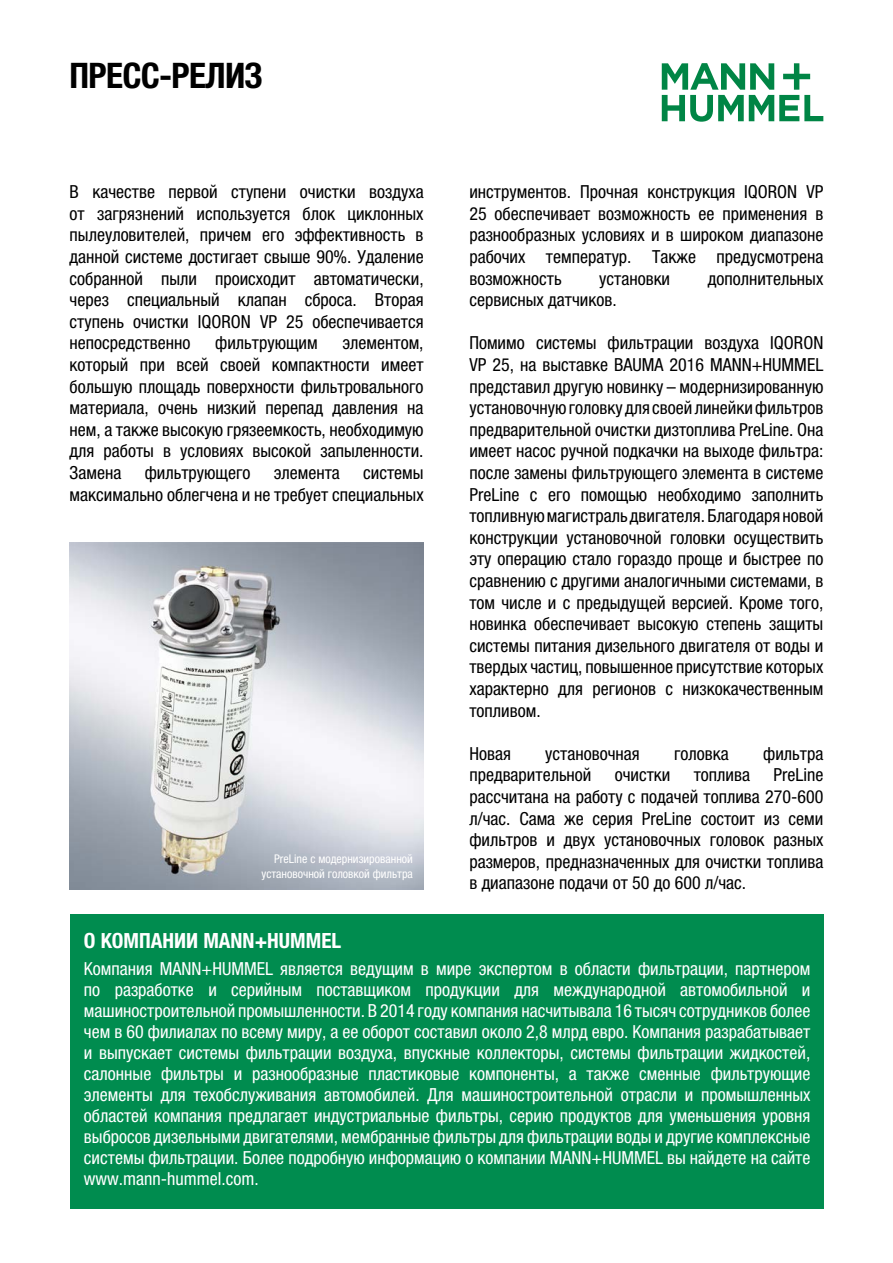
<style>
.page{position:relative;width:893px;height:1263px;background:#fff}
.page>*{position:absolute;margin:0;border:0;box-sizing:border-box;transform-origin:0 0}
.t1{font:700 condensed 35.4px "Helvetica Neue LTW1 G";letter-spacing:-.02em;color:#000}
.t2{font:700 condensed 21px "Helvetica Neue LTW1 G";color:#fff}
.t3{font:condensed 18px/21.6px "Helvetica Neue LTW1 G";color:#000;text-align:justify}
.t4{font:condensed 18px/21px "Helvetica Neue LTW1 G";color:#fff;text-align:justify}
.t5{font:condensed 12px/14.4px "Helvetica Neue LTW1 G";color:#fff;text-align:right}
</style>
<div class="page">
<div style="left:70px;top:914px;width:754px;height:295px;background:#008c4f"></div>
<svg style="left:662px;top:63px;width:161px;height:59px"></svg>
<img style="left:70px;top:542px;width:354px;height:347px">
<h1 class="t1" style="left:70px;top:55px;width:195px">ПРЕСС-РЕЛИЗ</h1>
<p class="t3" style="left:70px;top:181px;width:356px">В качестве первой ступени очистки воздуха от загрязнений используется блок циклонных пылеуловителей, причем его эффективность в данной системе достигает свыше 90%. Удаление собранной пыли происходит автоматически, через специальный клапан сброса. Вторая ступень очистки IQORON VP 25 обеспечивается непосредственно</p>
<p class="t3" style="left:215px;top:332px;width:104px">фильтрующим</p>
<p class="t3" style="left:70px;top:332px;width:355px;text-indent:273px">элементом, который при всей своей компактности имеет большую площадь поверхности фильтровального материала, очень низкий перепад давления на нем, а также высокую грязеемкость, необходимую для работы в условиях высокой запыленности.<br>Замена</p>
<p class="t3" style="left:145px;top:462px;width:107px">фильтрующего</p>
<p class="t3" style="left:274px;top:462px;width:68px">элемента</p>
<p class="t3" style="left:70px;top:462px;width:355px;text-align:right">системы<br>максимально облегчена и не требует специальных</p>
<p class="t5" style="left:261px;top:852px;width:153px">PreLine с модернизированной установочной головкой фильтра</p>
<p class="t3" style="left:469px;top:181px;width:355px">инструментов. Прочная конструкция IQORON VP 25 обеспечивает возможность ее применения в разнообразных условиях и в широком диапазоне рабочих температур. Также предусмотрена возможность</p>
<p class="t3" style="left:599px;top:267px;width:73px">установки</p>
<p class="t3" style="left:708px;top:267px;width:117px">дополнительных</p>
<p class="t3" style="left:469px;top:289px;width:149px">сервисных датчиков.</p>
<p class="t3" style="left:469px;top:332px;width:356px">Помимо системы фильтрации воздуха IQORON VP 25, на выставке BAUMA 2016 MANN+HUMMEL представил другую новинку – модернизированную установочную головку для своей линейки фильтров предварительной очистки дизтоплива PreLine. Она имеет насос ручной подкачки на выходе фильтра: после замены фильтрующего элемента в системе PreLine с его помощью необходимо заполнить топливную магистраль двигателя. Благодаря новой конструкции установочной головки осуществить эту операцию стало гораздо проще и быстрее по сравнению с другими аналогичными системами, в том числе и с предыдущей версией. Кроме того, новинка обеспечивает высокую степень защиты системы питания дизельного двигателя от воды и твердых частиц, повышенное присутствие которых характерно для регионов с низкокачественным топливом.</p>
<p class="t3" style="left:469px;top:743px;width:43px">Новая</p>
<p class="t3" style="left:545px;top:743px;width:96px">установочная</p>
<p class="t3" style="left:674px;top:743px;width:56px">головка</p>
<p class="t3" style="left:763px;top:743px;width:62px">фильтра</p>
<p class="t3" style="left:469px;top:764px;width:124px">предварительной</p>
<p class="t3" style="left:615px;top:764px;width:57px">очистки</p>
<p class="t3" style="left:694px;top:764px;width:58px">топлива</p>
<p class="t3" style="left:469px;top:764px;width:355px;text-indent:304px">PreLine рассчитана на работу с подачей топлива 270-600 л/час. Сама же серия PreLine состоит из семи фильтров и двух установочных головок разных размеров, предназначенных для очистки топлива в диапазоне подачи от 50 до 600 л/час.</p>
<p class="t2" style="left:84px;top:927px;width:259px">О КОМПАНИИ MANN+HUMMEL</p>
<p class="t4" style="left:84px;top:958px;width:728px">Компания MANN+HUMMEL является ведущим в мире экспертом в области фильтрации, партнером по разработке и серийным поставщиком продукции для международной автомобильной и машиностроительной промышленности. В 2014 году компания насчитывала 16 тысяч сотрудников более чем в 60 филиалах по всему миру, а ее оборот составил около 2,8 млрд евро. Компания разрабатывает и выпускает системы фильтрации воздуха, впускные коллекторы, системы фильтрации жидкостей, салонные фильтры и разнообразные пластиковые компоненты, а также сменные фильтрующие элементы для техобслуживания автомобилей. Для машиностроительной отрасли и промышленных областей компания предлагает индустриальные фильтры, серию продуктов для уменьшения уровня выбросов дизельными двигателями, мембранные фильтры для фильтрации воды и другие комплексные системы фильтрации. Более подробную информацию о компании MANN+HUMMEL вы найдете на сайте www.mann-hummel.com.</p>
</div>
